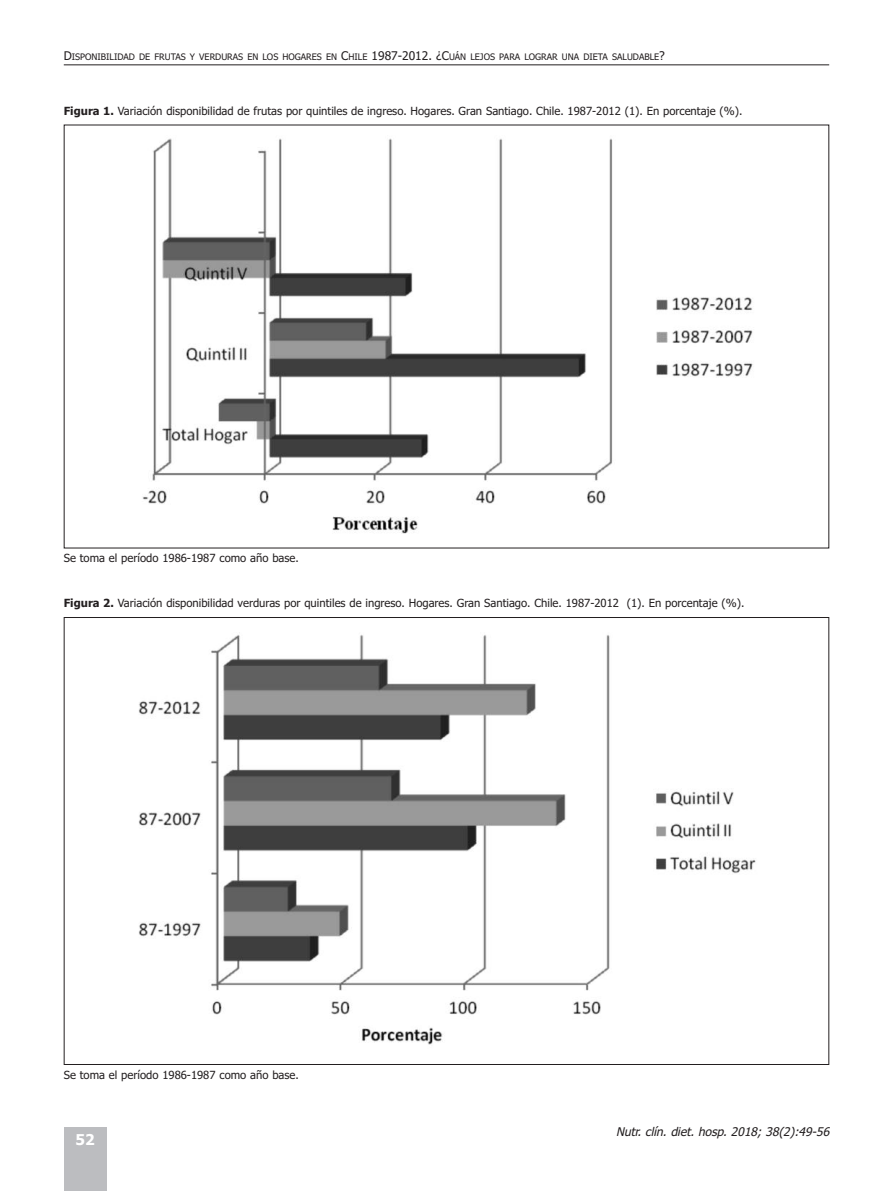
<style>
.page{position:relative;width:893px;height:1191px;background:#fff}
.page>*{position:absolute;margin:0;border:0;box-sizing:border-box;transform-origin:0 0}
.t1{font:700 15px "Tahoma";color:#fff}
.t2{font:italic 12px "Tahoma";color:#231f20}
.t3{font:11.25px "Tahoma";color:#231f20}
.t4{font:9px "Tahoma";color:#231f20}
.s1{font-size:12px}
.s2{font-weight:700}
</style>
<div class="page">
<div style="left:64px;top:1127px;width:42px;height:64px;background:#bcbdc0"></div>
<hr style="left:64px;top:64px;width:765px;height:1px;background:#231f20">
<img style="left:142px;top:138px;width:611px;height:396px">
<img style="left:139px;top:635px;width:617px;height:410px">
<p class="t4" style="left:64px;top:52px;width:603px"><span class="s1">D</span>ISPONIBILIDAD DE FRUTAS Y VERDURAS EN LOS HOGARES EN <span class="s1">C</span>HILE <span class="s1">1987-2012. ¿C</span>UÁN LEJOS PARA LOGRAR UNA DIETA SALUDABLE<span class="s1">?</span></p>
<p class="t3" style="left:64px;top:104px;width:680px"><span class="s2">Figura 1.</span> Variación disponibilidad de frutas por quintiles de ingreso. Hogares. Gran Santiago. Chile. 1987-2012 (1). En porcentaje (%).</p>
<p class="t3" style="left:64px;top:551px;width:237px">Se toma el período 1986-1987 como año base.</p>
<p class="t3" style="left:64px;top:597px;width:682px"><span class="s2">Figura 2.</span> Variación disponibilidad verduras por quintiles de ingreso. Hogares. Gran Santiago. Chile. 1987-2012 (1). En porcentaje (%).</p>
<p class="t3" style="left:64px;top:1068px;width:237px">Se toma el período 1986-1987 como año base.</p>
<h1 class="t1" style="left:75px;top:1130px;width:21px">52</h1>
<p class="t2" style="left:616px;top:1125px;width:218px">Nutr. clín. diet. hosp. 2018; 38(2):49-56</p>
</div>
